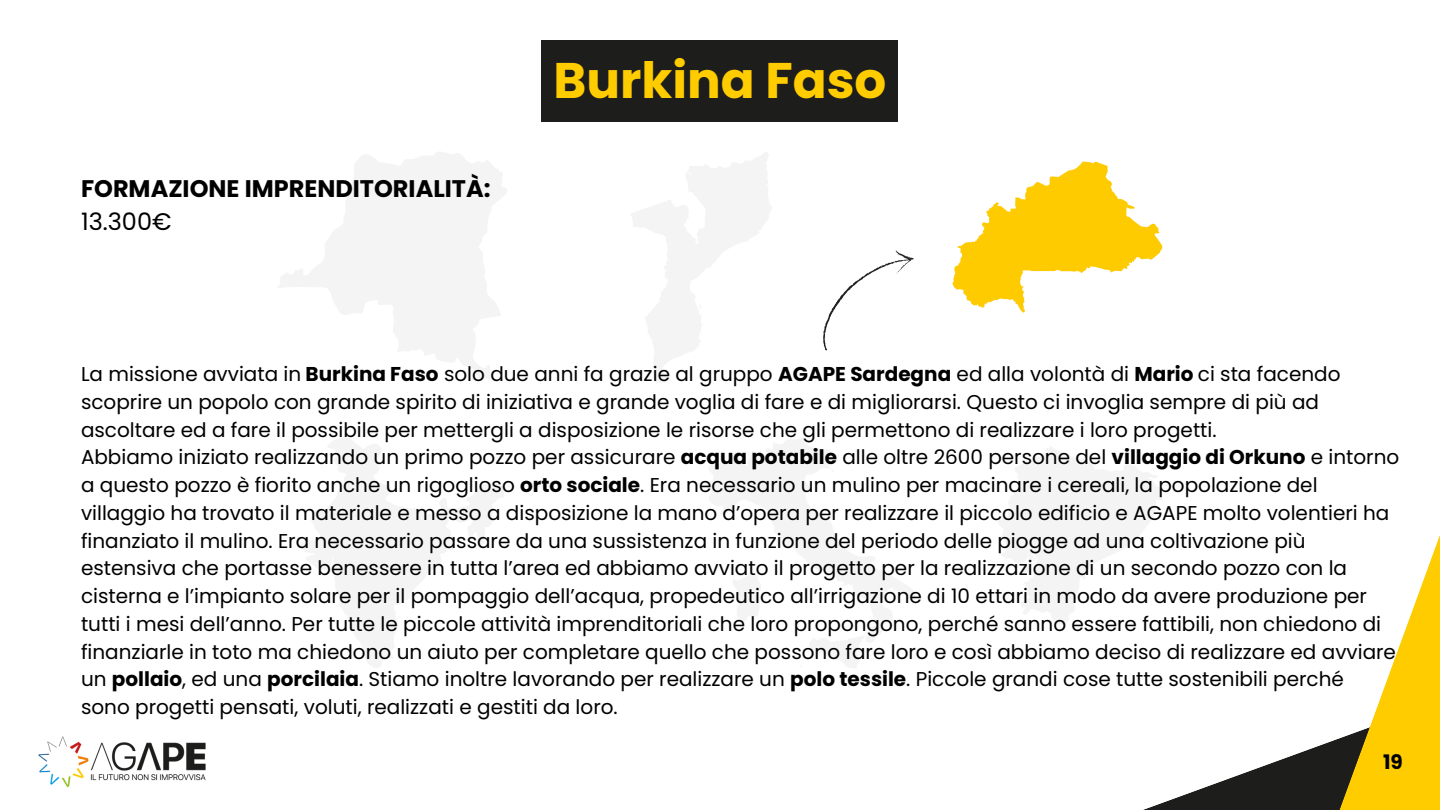
<style>
.page{position:relative;width:1440px;height:810px;background:#fff}
.page>*{position:absolute;margin:0;border:0;box-sizing:border-box;transform-origin:0 0}
.t1{font:700 50px "Poppins";color:#fc0}
.t2{font:700 24px/33px "Poppins";color:#000}
.t3{font:20px/27.8px "Poppins";color:#000}
.t4{font:700 20px "Poppins";color:#000}
.s1{font-weight:400}
.s2{font-weight:700}
</style>
<div class="page">
<svg style="left:277px;top:152px;width:230px;height:228px;fill:#f4f4f4"></svg>
<svg style="left:705px;top:438px;width:210px;height:230px"></svg>
<svg style="left:300px;top:438px;width:204px;height:230px"></svg>
<svg style="left:998px;top:447px;width:442px;height:363px"></svg>
<img style="left:38px;top:736px;width:168px;height:52px">
<div style="left:542px;top:40px;width:356px;height:82px;background:#1d1d1b"></div>
<svg style="left:631px;top:152px;width:141px;height:230px"></svg>
<svg style="left:952px;top:162px;width:210px;height:150px"></svg>
<svg style="left:823px;top:250px;width:91px;height:101px"></svg>
<p class="t2" style="left:81px;top:173px;width:411px">FORMAZIONE IMPRENDITORIALITÀ:<br><span class="s1">13.300€</span></p>
<p class="t1" style="left:554px;top:45px;width:334px">Burkina Faso</p>
<p class="t3" style="left:81px;top:360px;width:1261px">La missione avviata in <span class="s2">Burkina Faso</span> solo due anni fa grazie al gruppo <span class="s2">AGAPE Sardegna</span> ed alla volontà di <span class="s2">Mario</span> ci sta facendo scoprire un popolo con grande spirito di iniziativa e grande voglia di fare e di migliorarsi. Questo ci invoglia sempre di più ad ascoltare ed a fare il possibile per mettergli a disposizione le risorse che gli permettono di realizzare i loro progetti.</p>
<p class="t3" style="left:81px;top:443px;width:1320px">Abbiamo iniziato realizzando un primo pozzo per assicurare <span class="s2">acqua potabile</span> alle oltre 2600 persone del <span class="s2">villaggio di Orkuno</span> e intorno a questo pozzo è fiorito anche un rigoglioso <span class="s2">orto sociale</span>. Era necessario un mulino per macinare i cereali, la popolazione del villaggio ha trovato il materiale e messo a disposizione la mano d’opera per realizzare il piccolo edificio e AGAPE molto volentieri ha finanziato il mulino. Era necessario passare da una sussistenza in funzione del periodo delle piogge ad una coltivazione più</p>
<p class="t3" style="left:81px;top:554px;width:1317px">estensiva che portasse benessere in tutta l’area ed abbiamo avviato il progetto per la realizzazione di un secondo pozzo con la cisterna e l’impianto solare per il pompaggio dell’acqua, propedeutico all’irrigazione di 10 ettari in modo da avere produzione per tutti i mesi dell’anno. Per tutte le piccole attività imprenditoriali che loro propongono, perché sanno essere fattibili, non chiedono di finanziarle in toto ma chiedono un aiuto per completare quello che possono fare loro e così abbiamo deciso di realizzare ed avviare un <span class="s2">pollaio</span>, ed una <span class="s2">porcilaia</span>. Stiamo inoltre lavorando per realizzare un <span class="s2">polo tessile</span>. Piccole grandi cose tutte sostenibili perché</p>
<h2 class="t3" style="left:81px;top:693px;width:538px">sono progetti pensati, voluti, realizzati e gestiti da loro.</h2>
<p class="t4" style="left:1383px;top:748px;width:21px">19</p>
</div>
